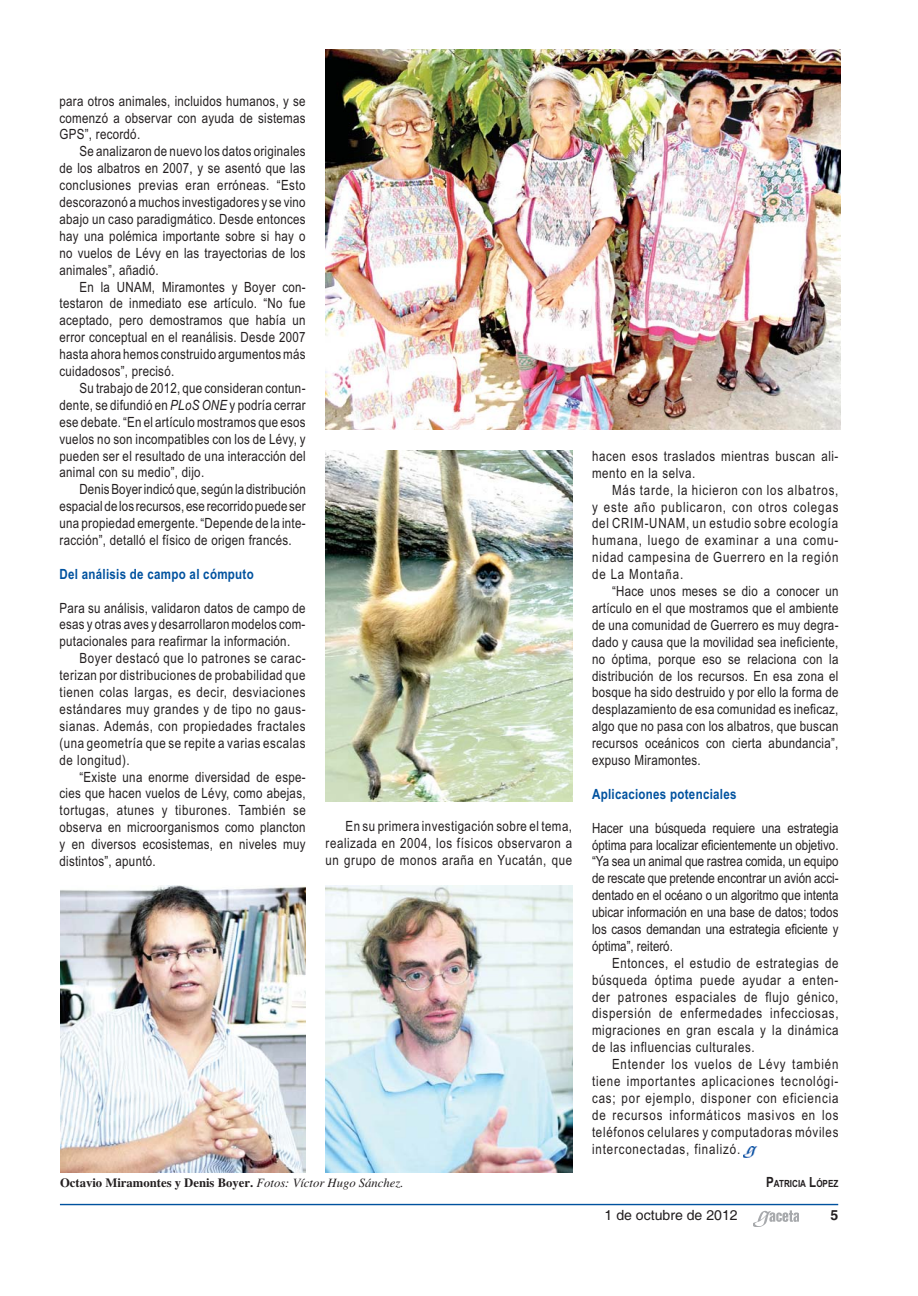
<style>
.page{position:relative;width:918px;height:1296px;background:#fff}
.page>*{position:absolute;margin:0;border:0;box-sizing:border-box;transform-origin:0 0}
.t1{font:14.1px/17px "Arial Narrow";letter-spacing:.02em;color:#231f20;text-align:justify}
.t2{font:14.1px/17px "Arial Narrow";letter-spacing:.04em;color:#231f20}
.t3{font:700 14.1px "Arial Narrow";letter-spacing:.02em;color:#00529f}
.t4{font:14.1px "Helvetica";color:#231f20}
.t5{font:700 14.1px "Helvetica";color:#231f20}
.t6{font:700 12.6px "Times";color:#231f20}
.t7{font:700 9.9px "Arial Narrow";color:#231f20}
.s1{font-style:italic}
.s2{font-weight:400;font-style:italic}
.s3{font-size:14.1px}
</style>
<div class="page">
<hr style="left:60px;top:1204px;width:778px;height:1px;background:#00529f">
<img style="left:753px;top:1210px;width:46px;height:17px">
<img style="left:743px;top:1146px;width:15px;height:12px">
<img style="left:326px;top:450px;width:246px;height:351px">
<img style="left:326px;top:50px;width:515px;height:380px">
<img style="left:60px;top:886px;width:246px;height:287px">
<img style="left:325px;top:886px;width:247px;height:286px">
<p class="t1" style="left:60px;top:94px;width:248px">para otros animales, incluidos humanos, y se comenzó a observar con ayuda de sistemas GPS”, recordó.</p>
<p class="t1" style="left:60px;top:144px;width:248px;text-indent:20px">Se analizaron de nuevo los datos originales de los albatros en 2007, y se asentó que las conclusiones previas eran erróneas. “Esto descorazonó a muchos investigadores y se vino abajo un caso paradigmático. Desde entonces hay una polémica importante sobre si hay o no vuelos de Lévy en las trayectorias de los animales”, añadió.</p>
<p class="t1" style="left:60px;top:279px;width:248px;text-indent:20px">En la UNAM, Miramontes y Boyer con&shy;testaron de inmediato ese artículo. “No fue aceptado, pero demostramos que había un error conceptual en el reanálisis. Desde 2007 hasta ahora hemos construido argumentos más cuidadosos”, precisó.</p>
<p class="t1" style="left:60px;top:381px;width:248px;text-indent:20px">Su trabajo de 2012, que consideran contun&shy;dente, se difundió en <span class="s1">PLoS ONE</span> y podría cerrar ese debate. “En el artículo mostramos que esos vuelos no son incompatibles con los de Lévy, y pueden ser el resultado de una interacción del animal con su medio”, dijo.</p>
<p class="t1" style="left:60px;top:482px;width:248px;text-indent:20px">Denis Boyer indicó que, según la distribución espacial de los recursos, ese recorrido puede ser una propiedad emergente. “Depende de la inte&shy;racción”, detalló el físico de origen francés.</p>
<p class="t3" style="left:60px;top:569px;width:196px">Del análisis de campo al cómputo</p>
<p class="t1" style="left:60px;top:601px;width:248px">Para su análisis, validaron datos de campo de esas y otras aves y desarrollaron modelos com&shy;putacionales para reafirmar la información.</p>
<p class="t1" style="left:60px;top:651px;width:248px;text-indent:20px">Boyer destacó que lo patrones se carac&shy;terizan por distribuciones de probabilidad que tienen colas largas, es decir, desviaciones estándares muy grandes y de tipo no gaus&shy;sianas. Además, con propiedades fractales (una geometría que se repite a varias escalas de longitud).</p>
<p class="t1" style="left:60px;top:769px;width:248px;text-indent:20px">“Existe una enorme diversidad de espe&shy;cies que hacen vuelos de Lévy, como abejas, tortugas, atunes y tiburones. También se observa en microorganismos como plancton y en diversos ecosistemas, en niveles muy distintos”, apuntó.</p>
<p class="t1" style="left:326px;top:819px;width:248px;text-indent:20px">En su primera investigación sobre el tema, realizada en 2004, los físicos observaron a un grupo de monos araña en Yucatán, que</p>
<p class="t2" style="left:592px;top:449px;width:248px">hacen esos traslados mientras buscan ali&shy;mento en la selva.</p>
<p class="t1" style="left:592px;top:483px;width:248px;text-indent:20px">Más tarde, la hicieron con los albatros, y este año publicaron, con otros colegas del CRIM-UNAM, un estudio sobre ecología humana, luego de examinar a una comu&shy;nidad campesina de Guerrero en la región de La Montaña.</p>
<p class="t1" style="left:592px;top:584px;width:248px;text-indent:20px">“Hace unos meses se dio a conocer un artículo en el que mostramos que el ambiente de una comunidad de Guerrero es muy degra&shy;dado y causa que la movilidad sea ineficiente, no óptima, porque eso se relaciona con la distribución de los recursos. En esa zona el bosque ha sido destruido y por ello la forma de desplazamiento de esa comunidad es ineficaz, algo que no pasa con los albatros, que buscan recursos oceánicos con cierta abundancia”, expuso Miramontes.</p>
<p class="t3" style="left:592px;top:789px;width:146px">Aplicaciones potenciales</p>
<p class="t1" style="left:592px;top:821px;width:248px">Hacer una búsqueda requiere una estrategia óptima para localizar eficientemente un objetivo. “Ya sea un animal que rastrea comida, un equipo de rescate que pretende encontrar un avión acci&shy;dentado en el océano o un algoritmo que intenta ubicar información en una base de datos; todos los casos demandan una estrategia eficiente y óptima”, reiteró.</p>
<p class="t1" style="left:592px;top:956px;width:248px;text-indent:20px">Entonces, el estudio de estrategias de búsqueda óptima puede ayudar a enten&shy;der patrones espaciales de flujo génico, dispersión de enfermedades infecciosas, migraciones en gran escala y la dinámica de las influencias culturales.</p>
<p class="t1" style="left:592px;top:1057px;width:248px;text-indent:20px">Entender los vuelos de Lévy también tiene importantes aplicaciones tecnológi&shy;cas; por ejemplo, disponer con eficiencia de recursos informáticos masivos en los teléfonos celulares y computadoras móviles interconectadas, finalizó.</p>
<p class="t6" style="left:60px;top:1178px;width:345px">Octavio Miramontes y Denis Boyer. <span class="s2">Fotos: Víctor Hugo Sánchez.</span></p>
<p class="t7" style="left:766px;top:1177px;width:74px"><span class="s3">P</span>ATRICIA <span class="s3">L</span>ÓPEZ</p>
<p class="t4" style="left:605px;top:1210px;width:135px">1 de octubre de 2012</p>
<p class="t5" style="left:830px;top:1210px;width:9px">5</p>
</div>
